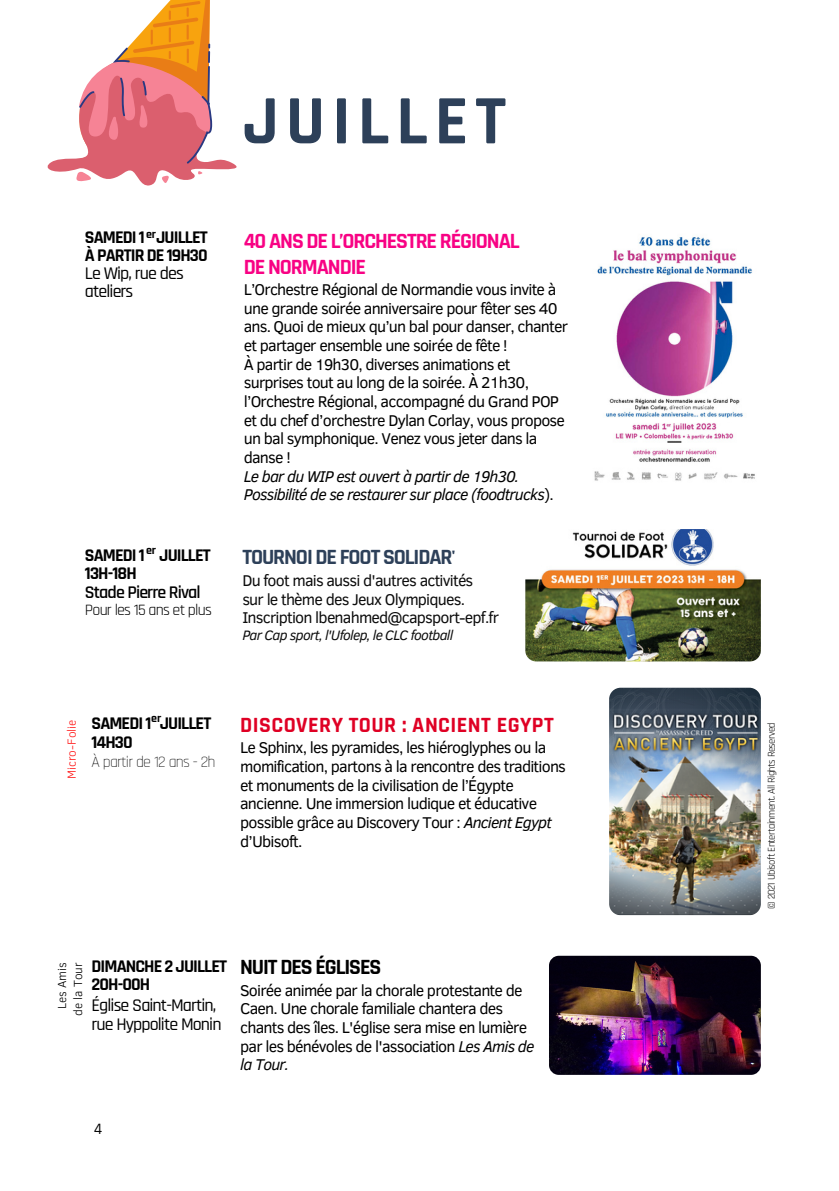
<style>
.page{position:relative;width:839px;height:1191px;background:#fff}
.page>*{position:absolute;margin:0;border:0;box-sizing:border-box;transform-origin:0 0}
.t1{font:700 70px "Rajdhani";letter-spacing:.1em;color:#2d4059}
.t2{font:700 22px "Rajdhani";letter-spacing:-.05em;color:#f80284}
.t3{font:700 22px "Rajdhani";letter-spacing:.02em;color:#df0024}
.t4{font:700 22px "Rajdhani";letter-spacing:-.05em;color:#2d4059}
.t5{font:700 22px "Rajdhani";letter-spacing:-.05em;color:#000}
.t6{font:700 18px "Rajdhani";letter-spacing:-.05em;color:#000}
.t7{font:500 18px/18px "Rajdhani";letter-spacing:-.05em;color:#000}
.t8{font:600 18px "Rajdhani";letter-spacing:-.05em;color:#000}
.t9{font:16px/18.6px "Clear Sans";letter-spacing:-.05em;color:#000}
.t10{font:16px "Clear Sans";letter-spacing:-.05em;color:#0c0c0c}
.t11{font:italic 16px "Clear Sans";letter-spacing:-.05em;color:#000}
.t12{font:16px "Rajdhani";letter-spacing:-.05em;color:#000}
.t13{font:300 16px "Rajdhani";letter-spacing:-.05em;color:#000}
.t14{font:500 16px "Rajdhani";color:#000}
.t15{font:italic 14px "Clear Sans";letter-spacing:-.05em;color:#0c0c0c}
.t16{font:300 12px "Clear Sans";color:#000}
.t17{font:300 12px "Clear Sans";color:#ff1616}
.t18{font:700 12px "Rajdhani";color:#000}
.t19{font:10.6px "Rajdhani";letter-spacing:-.05em;color:#000}
.s1{font-style:normal}
.s2{font-style:italic}
</style>
<div class="page">
<svg style="left:48px;top:0;width:188px;height:186px"></svg>
<img style="left:525px;top:529px;width:235px;height:132px;border-radius:11px">
<img style="left:549px;top:956px;width:211px;height:119px;border-radius:10px">
<img style="left:609px;top:688px;width:151px;height:227px;border-radius:12px">
<img style="left:594px;top:237px;width:161px;height:244px">
<p class="t1" style="left:242px;top:78px;width:265px">JUILLET</p>
<p class="t6" style="left:85px;top:226px;width:124px">SAMEDI 1 JUILLET</p>
<p class="t6" style="left:85px;top:244px;width:124px">À PARTIR DE 19H30</p>
<p class="t7" style="left:85px;top:265px;width:100px">Le Wip, rue des ateliers</p>
<p class="t18" style="left:146px;top:227px;width:12px">er</p>
<p class="t2" style="left:244px;top:228px;width:277px">40 ANS DE L’ORCHESTRE RÉGIONAL</p>
<p class="t2" style="left:244px;top:253px;width:124px">DE NORMANDIE</p>
<p class="t9" style="left:244px;top:279px;width:326px">L’Orchestre Régional de Normandie vous invite à une grande soirée anniversaire pour fêter ses 40 ans. Quoi de mieux qu’un bal pour danser, chanter et partager ensemble une soirée de fête !</p>
<p class="t9" style="left:244px;top:354px;width:323px">À partir de 19h30, diverses animations et surprises tout au long de la soirée. À 21h30, l’Orchestre Régional, accompagné du Grand POP et du chef d’orchestre Dylan Corlay, vous propose un bal symphonique. Venez vous jeter dans la danse !</p>
<p class="t11" style="left:244px;top:464px;width:277px">Le bar du WIP est ouvert à partir de 19h30.</p>
<p class="t11" style="left:244px;top:483px;width:311px">Possibilité de se restaurer sur place (foodtrucks<span class="s1">).</span></p>
<p class="t18" style="left:146px;top:543px;width:12px">er</p>
<p class="t6" style="left:85px;top:544px;width:127px">SAMEDI 1 JUILLET</p>
<p class="t6" style="left:85px;top:563px;width:53px">13H-18H</p>
<p class="t8" style="left:85px;top:581px;width:117px">Stade Pierre Rival</p>
<p class="t12" style="left:85px;top:600px;width:128px">Pour les 15 ans et plus</p>
<p class="t4" style="left:242px;top:543px;width:215px">TOURNOI DE FOOT SOLIDAR'</p>
<p class="t10" style="left:242px;top:569px;width:232px">Du foot mais aussi d'autres activités</p>
<p class="t10" style="left:242px;top:587px;width:224px">sur le thème des Jeux Olympiques.</p>
<p class="t10" style="left:242px;top:606px;width:258px">Inscription lbenahmed@capsport-epf.fr</p>
<p class="t15" style="left:242px;top:624px;width:212px">Par Cap sport, l'Ufolep, le CLC football</p>
<p class="t17" style="left:63px;top:779px;width:61px;rotate:-90deg">Micro-Folie</p>
<p class="t18" style="left:151px;top:711px;width:12px">er</p>
<p class="t6" style="left:91px;top:712px;width:121px">SAMEDI 1 JUILLET</p>
<p class="t6" style="left:91px;top:731px;width:43px">14H30</p>
<p class="t13" style="left:91px;top:752px;width:125px">À partir de 12 ans - 2h</p>
<p class="t3" style="left:240px;top:712px;width:315px">DISCOVERY TOUR : ANCIENT EGYPT</p>
<p class="t9" style="left:240px;top:738px;width:327px">Le Sphinx, les pyramides, les hiéroglyphes ou la momification, partons à la rencontre des traditions et monuments de la civilisation de l’Égypte ancienne. Une immersion ludique et éducative possible grâce au Discovery Tour : <span class="s2">Ancient Egypt </span>d’Ubisoft.</p>
<p class="t19" style="left:765px;top:909px;width:188px;rotate:-90deg">© 2021 Ubisoft Entertainment. All Rights Reserved</p>
<p class="t16" style="left:53px;top:1009px;width:48px;rotate:-90deg">Les Amis</p>
<p class="t16" style="left:69px;top:1016px;width:55px;rotate:-90deg">de la Tour</p>
<p class="t6" style="left:91px;top:955px;width:137px">DIMANCHE 2 JUILLET</p>
<p class="t6" style="left:91px;top:973px;width:60px">20H-00H</p>
<p class="t7" style="left:91px;top:997px;width:126px">Église Saint-Martin,</p>
<p class="t7" style="left:91px;top:1015px;width:132px">rue Hyppolite Monin</p>
<p class="t5" style="left:240px;top:954px;width:143px">NUIT DES ÉGLISES</p>
<p class="t9" style="left:240px;top:980px;width:296px">Soirée animée par la chorale protestante de Caen. Une chorale familiale chantera des chants des îles. L'église sera mise en lumière par les bénévoles de l'association <span class="s2">Les Amis de la Tour.</span></p>
<p class="t14" style="left:94px;top:1119px;width:10px">4</p>
</div>
